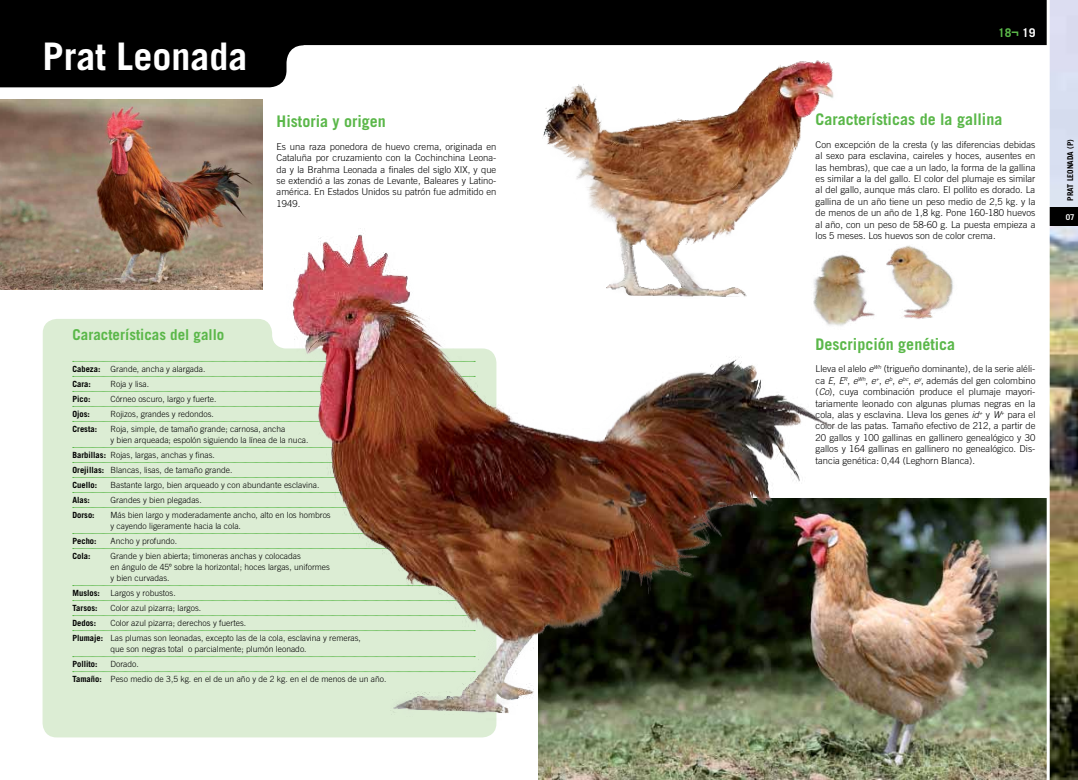
<style>
.page{position:relative;width:1078px;height:780px;background:#fff}
.page>*{position:absolute;margin:0;border:0;box-sizing:border-box;transform-origin:0 0}
.t1{font:700 38px "Trade Gothic LT Std";color:#fff}
.t2{font:700 16px "Trade Gothic LT Std";color:#5ab749}
.t3{font:700 15px "Trade Gothic LT Std";color:#5ab749}
.t4{font:700 12px "Trade Gothic LT Std";color:#5ab749}
.t5{font:300 9.5px/11.4px "Trade Gothic LT Std";color:#000;text-align:justify}
.t6{font:300 8.5px/15px "Trade Gothic LT Std";color:#000}
.t7{font:700 8.5px "Trade Gothic LT Std";color:#000}
.t8{font:700 8px "Trade Gothic LT Std";color:#000}
.t9{font:700 8px "Trade Gothic LT Std";color:#fff}
.s1{font-weight:700}
.s2{color:#fff}
.s3{font-style:italic}
</style>
<div class="page">
<div style="left:43px;top:319px;width:453px;height:418px;background:#dcedd4"></div>
<img style="left:539px;top:498px;width:520px;height:282px">
<svg style="left:0;top:0;width:1046px;height:87px;fill:#000"></svg>
<img style="left:1049px;top:0;width:28px;height:779px">
<div style="left:1048px;top:207px;width:29px;height:19px;background:#000"></div>
<hr style="left:1046px;top:0;width:3px;height:780px;background:#fff">
<img style="left:0;top:99px;width:262px;height:191px">
<svg style="left:73px;top:361px;width:189px;height:1px"></svg>
<svg style="left:73px;top:376px;width:189px;height:1px"></svg>
<svg style="left:73px;top:391px;width:189px;height:1px"></svg>
<svg style="left:73px;top:406px;width:189px;height:1px"></svg>
<svg style="left:73px;top:421px;width:189px;height:1px"></svg>
<svg style="left:73px;top:447px;width:189px;height:1px"></svg>
<svg style="left:73px;top:462px;width:189px;height:1px"></svg>
<svg style="left:73px;top:477px;width:189px;height:1px"></svg>
<svg style="left:73px;top:492px;width:189px;height:1px"></svg>
<svg style="left:73px;top:507px;width:189px;height:1px"></svg>
<svg style="left:73px;top:533px;width:189px;height:1px"></svg>
<svg style="left:73px;top:548px;width:189px;height:1px"></svg>
<svg style="left:73px;top:585px;width:189px;height:1px"></svg>
<svg style="left:73px;top:600px;width:189px;height:1px"></svg>
<svg style="left:73px;top:615px;width:189px;height:1px"></svg>
<svg style="left:73px;top:630px;width:189px;height:1px"></svg>
<svg style="left:73px;top:656px;width:189px;height:1px"></svg>
<svg style="left:73px;top:671px;width:189px;height:1px"></svg>
<img style="left:262px;top:220px;width:586px;height:509px">
<img style="left:531px;top:22px;width:317px;height:293px">
<img style="left:804px;top:250px;width:71px;height:79px">
<img style="left:886px;top:245px;width:68px;height:74px">
<h1 class="t1" style="left:43px;top:33px;width:206px">Prat Leonada</h1>
<h2 class="t2" style="left:276px;top:111px;width:111px">Historia y origen</h2>
<p class="t5" style="left:276px;top:141px;width:221px">Es una raza ponedora de huevo crema, originada en Cataluña por cruzamiento con la Cochinchina Leona&shy;da y la Brahma Leonada a finales del siglo XIX, y que se extendió a las zonas de Levante, Baleares y Latino&shy;américa. En Estados Unidos su patrón fue admitido en 1949.</p>
<h3 class="t3" style="left:73px;top:325px;width:153px">Características del gallo</h3>
<p class="t6" style="left:72px;top:361px;width:134px"><span class="s1">Cabeza:</span> Grande, ancha y alargada.<br><span class="s1">Cara:</span></p>
<p class="t6" style="left:110px;top:376px;width:40px">Roja y lisa.</p>
<p class="t7" style="left:72px;top:393px;width:19px">Pico:</p>
<p class="t6" style="left:110px;top:391px;width:107px">Córneo oscuro, largo y fuerte.</p>
<p class="t7" style="left:72px;top:408px;width:19px">Ojos:</p>
<p class="t6" style="left:110px;top:406px;width:105px">Rojizos, grandes y redondos.</p>
<p class="t7" style="left:72px;top:423px;width:26px">Cresta:</p>
<p class="t6" style="left:110px;top:423px;width:199px;line-height:11px">Roja, simple, de tamaño grande; carnosa, ancha<br>y bien arqueada; espolón siguiendo la línea de la nuca.</p>
<p class="t6" style="left:72px;top:447px;width:161px"><span class="s1">Barbillas:</span> Rojas, largas, anchas y finas.<br><span class="s1">Orejillas:</span> Blancas, lisas, de tamaño grande.<br><span class="s1">Cuello:</span></p>
<p class="t6" style="left:110px;top:477px;width:210px">Bastante largo, bien arqueado y con abundante esclavina.</p>
<p class="t7" style="left:72px;top:494px;width:19px">Alas:</p>
<p class="t6" style="left:110px;top:492px;width:93px">Grandes y bien plegadas.</p>
<p class="t7" style="left:72px;top:509px;width:24px">Dorso:</p>
<p class="t6" style="left:110px;top:509px;width:222px;line-height:11px">Más bien largo y moderadamente ancho, alto en los hombros y cayendo ligeramente hacia la cola.</p>
<p class="t7" style="left:72px;top:535px;width:26px">Pecho:</p>
<p class="t6" style="left:110px;top:533px;width:68px">Ancho y profundo.</p>
<p class="t7" style="left:72px;top:550px;width:19px">Cola:</p>
<p class="t6" style="left:110px;top:550px;width:221px;line-height:11px">Grande y bien abierta; timoneras anchas y colocadas<br>en ángulo de 45º sobre la horizontal; hoces largas, uniformes y bien curvadas.</p>
<p class="t6" style="left:72px;top:585px;width:105px"><span class="s1">Muslos:</span> Largos y robustos.<br><span class="s1">Tarsos:</span></p>
<p class="t6" style="left:110px;top:600px;width:92px">Color azul pizarra; largos.</p>
<p class="t6" style="left:72px;top:615px;width:290px;text-indent:38px">Color azul pizarra; derechos y fuertes.<br><span class="s1">Plumaje:</span> Las plumas son leonadas, excepto las de la cola, esclavina y remeras,</p>
<p class="t6" style="left:110px;top:641px;width:198px">que son negras total o parcialmente; plumón leonado.</p>
<p class="t7" style="left:72px;top:658px;width:27px">Pollito:</p>
<p class="t7" style="left:72px;top:617px;width:25px">Dedos:</p>
<p class="t6" style="left:72px;top:656px;width:315px;text-indent:38px">Dorado.<br><span class="s1">Tamaño:</span> Peso medio de 3,5 kg. en el de un año y de 2 kg. en el de menos de un año.</p>
<p class="t4" style="left:997px;top:26px;width:39px">18¬ <span class="s2">19</span></p>
<h2 class="t2" style="left:815px;top:109px;width:188px">Características de la gallina</h2>
<p class="t5" style="left:815px;top:139px;width:221px">Con excepción de la cresta (y las diferencias debidas al sexo para esclavina, caireles y hoces, ausentes en las hembras), que cae a un lado, la forma de la gallina es similar a la del gallo. El color del plumaje es similar al del gallo, aunque más claro. El pollito es dorado. La gallina de un año tiene un peso medio de 2,5 kg. y la de menos de un año de 1,8 kg. Pone 160-180 huevos al año, con un peso de 58-60 g. La puesta empieza a los 5 meses. Los huevos son de color crema.</p>
<p class="t8" style="left:1065px;top:201px;width:63px;rotate:-90deg">PRAT LEONADA (P)</p>
<p class="t9" style="left:1065px;top:212px;width:10px">07</p>
<h2 class="t2" style="left:815px;top:334px;width:141px">Descripción genética</h2>
<p class="t5" style="left:815px;top:363px;width:221px">Lleva el alelo <span class="s3">e</span><sup>Wh</sup> (trigueño dominante), de la serie aléli&shy;ca <span class="s3">E</span>, <span class="s3">E</span><sup>R</sup>, <span class="s3">e</span><sup>Wh</sup>, <span class="s3">e</span><sup>+</sup>, <span class="s3">e</span><sup>b</sup>, <span class="s3">e</span><sup>bc</sup>, <span class="s3">e</span><sup>y</sup>, además del gen colombino (<span class="s3">Co</span>), cuya combinación produce el plumaje mayori&shy;tariamente leonado con algunas plumas negras en la cola, alas y esclavina. Lleva los genes <span class="s3">id</span><sup>+</sup> y <span class="s3">W</span><sup>+</sup> para el color de las patas. Tamaño efectivo de 212, a partir de 20 gallos y 100 gallinas en gallinero genealógico y 30 gallos y 164 gallinas en gallinero no genealógico. Dis&shy;tancia genética: 0,44 (Leghorn Blanca).</p>
</div>
